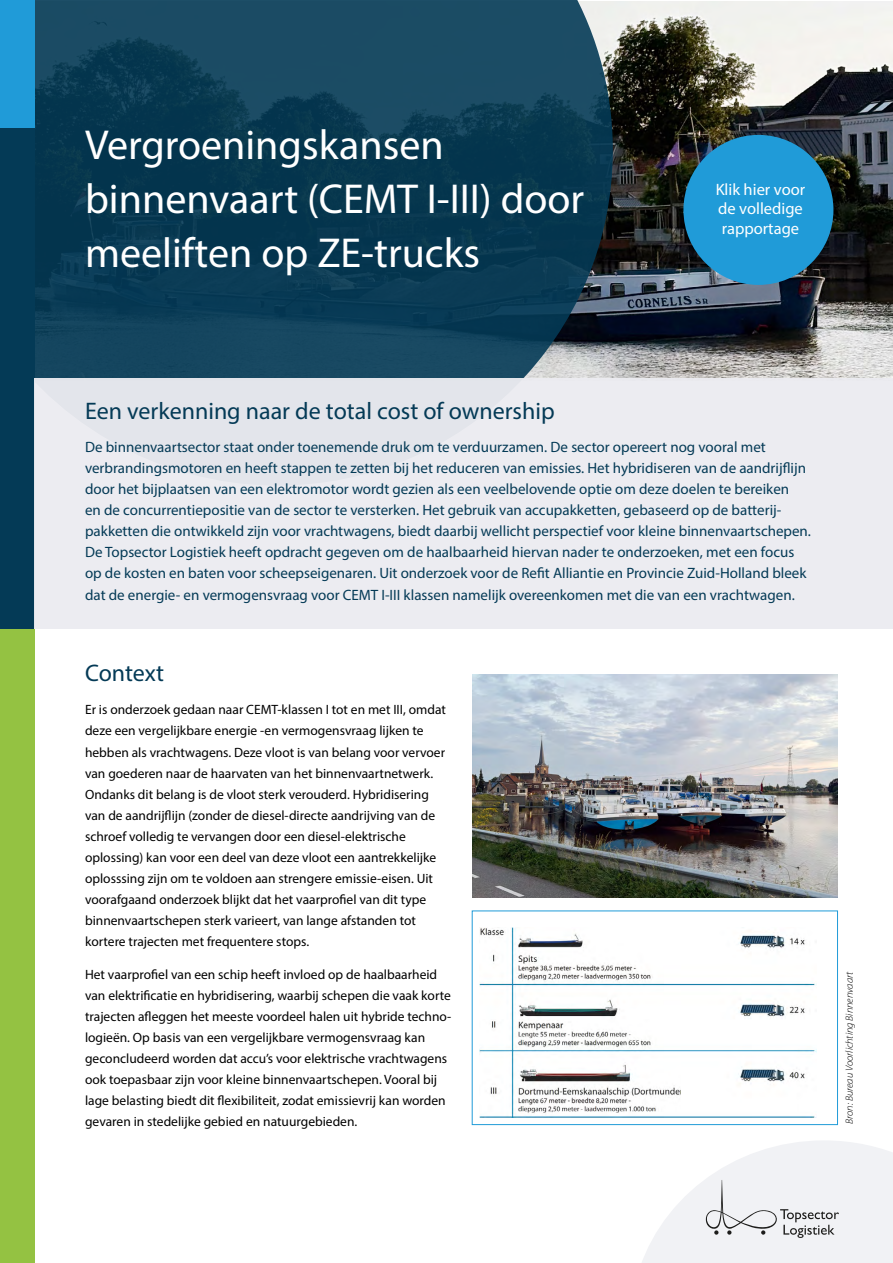
<style>
.page{position:relative;width:893px;height:1263px;background:#fff}
.page>*{position:absolute;margin:0;border:0;box-sizing:border-box;transform-origin:0 0}
.t1{font:42px/54px "Myriad Pro";color:#fff}
.t2{font:24px "Myriad Pro";color:#043a56}
.t3{font:16.5px/19.8px "Myriad Pro";color:#fff}
.t4{font:15px/21px "Myriad Pro";color:#043a56}
.t5{font:13.5px/21px "Myriad Pro";color:#000}
.t6{font:italic 300 10.5px "Myriad Pro";color:#000}
</style>
<div class="page">
<img style="left:613px;top:2px;width:280px;height:376px">
<svg style="left:34px;top:0;width:579px;height:378px;background:#114159"></svg>
<div style="left:0;top:128px;width:34px;height:501px;background:#043a56"></div>
<div style="left:0;top:629px;width:34px;height:634px;background:#94c242"></div>
<div style="left:0;top:0;width:34px;height:128px;background:#209bd8"></div>
<svg style="left:642px;top:1141px;width:251px;height:122px"></svg>
<div style="left:683px;top:135px;width:150px;height:150px;background:#209bd8;border-radius:50%"></div>
<div style="left:34px;top:378px;width:859px;height:251px;background:#ececf1"></div>
<img style="left:480px;top:927px;width:337px;height:191px">
<img style="left:472px;top:674px;width:366px;height:224px">
<div style="left:472px;top:911px;width:366px;height:214px;border:1px solid #209bd8"></div>
<h1 class="t1" style="left:85px;top:117px;width:501px">Vergroeningskansen binnenvaart (CEMT I-III) door meeliften op ZE-trucks</h1>
<p class="t3" style="left:716px;top:179px;width:91px">Klik hier voor de volledige rapportage</p>
<h2 class="t2" style="left:85px;top:396px;width:471px">Een verkenning naar de total cost of ownership</h2>
<p class="t4" style="left:85px;top:436px;width:727px">De binnenvaartsector staat onder toenemende druk om te verduurzamen. De sector opereert nog vooral met verbrandingsmotoren en heeft stappen te zetten bij het reduceren van emissies. Het hybridiseren van de aandrijflijn door het bijplaatsen van een elektromotor wordt gezien als een veelbelovende optie om deze doelen te bereiken<br>en de concurrentiepositie van de sector te versterken. Het gebruik van accupakketten, gebaseerd op de batterij&shy;pakketten die ontwikkeld zijn voor vrachtwagens, biedt daarbij wellicht perspectief voor kleine binnenvaartschepen.<br>De Topsector Logistiek heeft opdracht gegeven om de haalbaarheid hiervan nader te onderzoeken, met een focus op de kosten en baten voor scheepseigenaren. Uit onderzoek voor de Refit Alliantie en Provincie Zuid-Holland bleek</p>
<p class="t4" style="left:85px;top:584px;width:711px">dat de energie- en vermogensvraag voor CEMT I-III klassen namelijk overeenkomen met die van een vrachtwagen.</p>
<h2 class="t2" style="left:85px;top:659px;width:81px">Context</h2>
<p class="t5" style="left:85px;top:699px;width:362px">Er is onderzoek gedaan naar CEMT-klassen I tot en met III, omdat deze een vergelijkbare energie -en vermogensvraag lijken te hebben als vrachtwagens. Deze vloot is van belang voor vervoer van goederen naar de haarvaten van het binnenvaartnetwerk.<br>Ondanks dit belang is de vloot sterk verouderd. Hybridisering van de aandrijflijn (zonder de diesel-directe aandrijving van de schroef volledig te vervangen door een diesel-elektrische oplossing) kan voor een deel van deze vloot een aantrekkelijke oplosssing zijn om te voldoen aan strengere emissie-eisen. Uit voorafgaand onderzoek blijkt dat het vaarprofiel van dit type binnenvaartschepen sterk varieert, van lange afstanden tot kortere trajecten met frequentere stops.</p>
<p class="t5" style="left:85px;top:963px;width:368px">Het vaarprofiel van een schip heeft invloed op de haalbaarheid van elektrificatie en hybridisering, waarbij schepen die vaak korte trajecten afleggen het meeste voordeel halen uit hybride techno&shy;logieën. Op basis van een vergelijkbare vermogensvraag kan geconcludeerd worden dat accu’s voor elektrische vrachtwagens ook toepasbaar zijn voor kleine binnenvaartschepen. Vooral bij lage belasting biedt dit flexibiliteit, zodat emissievrij kan worden gevaren in stedelijke gebied en natuurgebieden.</p>
<p class="t6" style="left:843px;top:1124px;width:154px;rotate:-90deg">Bron: Bureau Voorlichting Binnenvaart</p>
</div>
